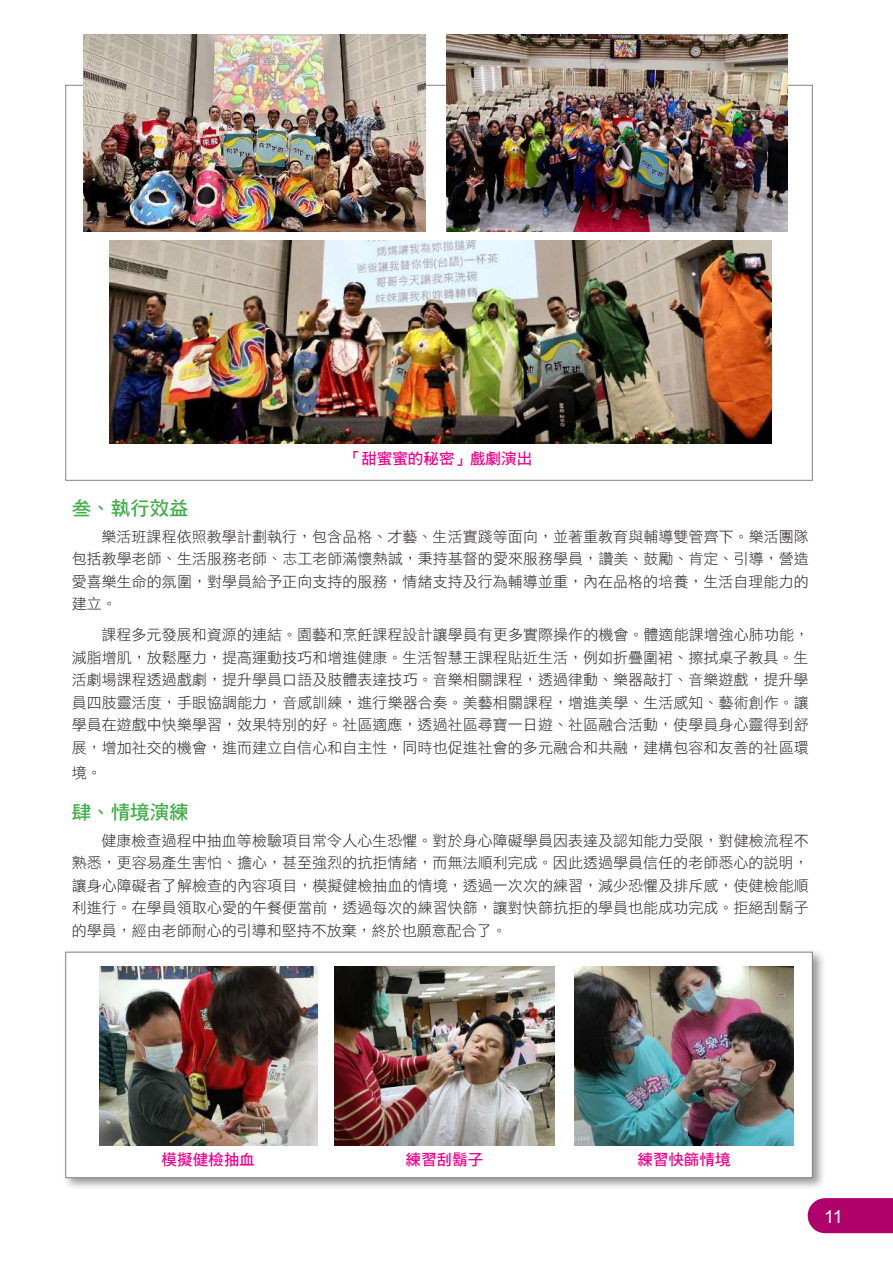
<style>
.page{position:relative;width:893px;height:1263px;background:#fff}
.page>*{position:absolute;margin:0;border:0;box-sizing:border-box;transform-origin:0 0}
.t1{font:19.5px "DF Hei Std W7";color:#40ae49}
.t2{font:18px "Arial";color:#fff}
.t3{font:15.6px "DF Hei Std W7";color:#ed028c}
.t4{font:15px/22.5px "DF Hei Std W3";letter-spacing:.005em;color:#231f20;text-align:justify}
</style>
<div class="page">
<div style="left:62px;top:948px;width:764px;height:243px;background:#231f20;opacity:.46"></div>
<div style="left:66px;top:952px;width:746px;height:226px;background:#fff;border:1px solid #808285"></div>
<img style="left:99px;top:966px;width:218px;height:180px">
<img style="left:334px;top:966px;width:220px;height:180px">
<img style="left:84px;top:34px;width:341px;height:197px">
<img style="left:446px;top:34px;width:342px;height:197px">
<img style="left:109px;top:240px;width:662px;height:203px">
<img style="left:574px;top:966px;width:220px;height:179px">
<svg style="left:808px;top:1198px;width:85px;height:35px"></svg>
<p class="t3" style="left:346px;top:450px;width:188px">「甜蜜蜜的秘密」戲劇演出</p>
<h1 class="t1" style="left:72px;top:497px;width:119px">叁、執行效益</h1>
<p class="t4" style="left:72px;top:525px;width:739px;text-indent:30px">樂活班課程依照教學計劃執行，包含品格、才藝、生活實踐等面向，並著重教育與輔導雙管齊下。樂活團隊包括教學老師、生活服務老師、志工老師滿懷熱誠，秉持基督的愛來服務學員，讚美、鼓勵、肯定、引導，營造愛喜樂生命的氛圍，對學員給予正向支持的服務，情緒支持及行為輔導並重，內在品格的培養，生活自理能力的建立。</p>
<p class="t4" style="left:72px;top:623px;width:739px;text-indent:30px">課程多元發展和資源的連結。園藝和烹飪課程設計讓學員有更多實際操作的機會。體適能課增強心肺功能，減脂增肌，放鬆壓力，提高運動技巧和增進健康。生活智慧王課程貼近生活，例如折疊圍裙、擦拭桌子教具。生活劇場課程透過戲劇，提升學員口語及肢體表達技巧。音樂相關課程，透過律動、樂器敲打、音樂遊戲，提升學員四肢靈活度，手眼協調能力，音感訓練，進行樂器合奏。美藝相關課程，增進美學、生活感知、藝術創作。讓學員在遊戲中快樂學習，效果特別的好。社區適應，透過社區尋寶一日遊、社區融合活動，使學員身心靈得到舒展，增加社交的機會，進而建立自信心和自主性，同時也促進社會的多元融合和共融，建構包容和友善的社區環</p>
<p class="t4" style="left:72px;top:761px;width:32px">境。</p>
<h1 class="t1" style="left:72px;top:801px;width:119px">肆、情境演練</h1>
<p class="t4" style="left:72px;top:829px;width:739px;text-indent:30px">健康檢查過程中抽血等檢驗項目常令人心生恐懼。對於身心障礙學員因表達及認知能力受限，對健檢流程不熟悉，更容易產生害怕、擔心，甚至強烈的抗拒情緒，而無法順利完成。因此透過學員信任的老師悉心的說明，讓身心障礙者了解檢查的內容項目，模擬健檢抽血的情境，透過一次次的練習，減少恐懼及排斥感，使健檢能順利進行。在學員領取心愛的午餐便當前，透過每次的練習快篩，讓對快篩抗拒的學員也能成功完成。拒絕刮鬍子的學員，經由老師耐心的引導和堅持不放棄，終於也願意配合了。</p>
<p class="t3" style="left:162px;top:1151px;width:95px">模擬健檢抽血</p>
<p class="t3" style="left:405px;top:1151px;width:79px">練習刮鬍子</p>
<p class="t3" style="left:637px;top:1151px;width:95px">練習快篩情境</p>
<p class="t2" style="left:824px;top:1205px;width:20px">11</p>
</div>
